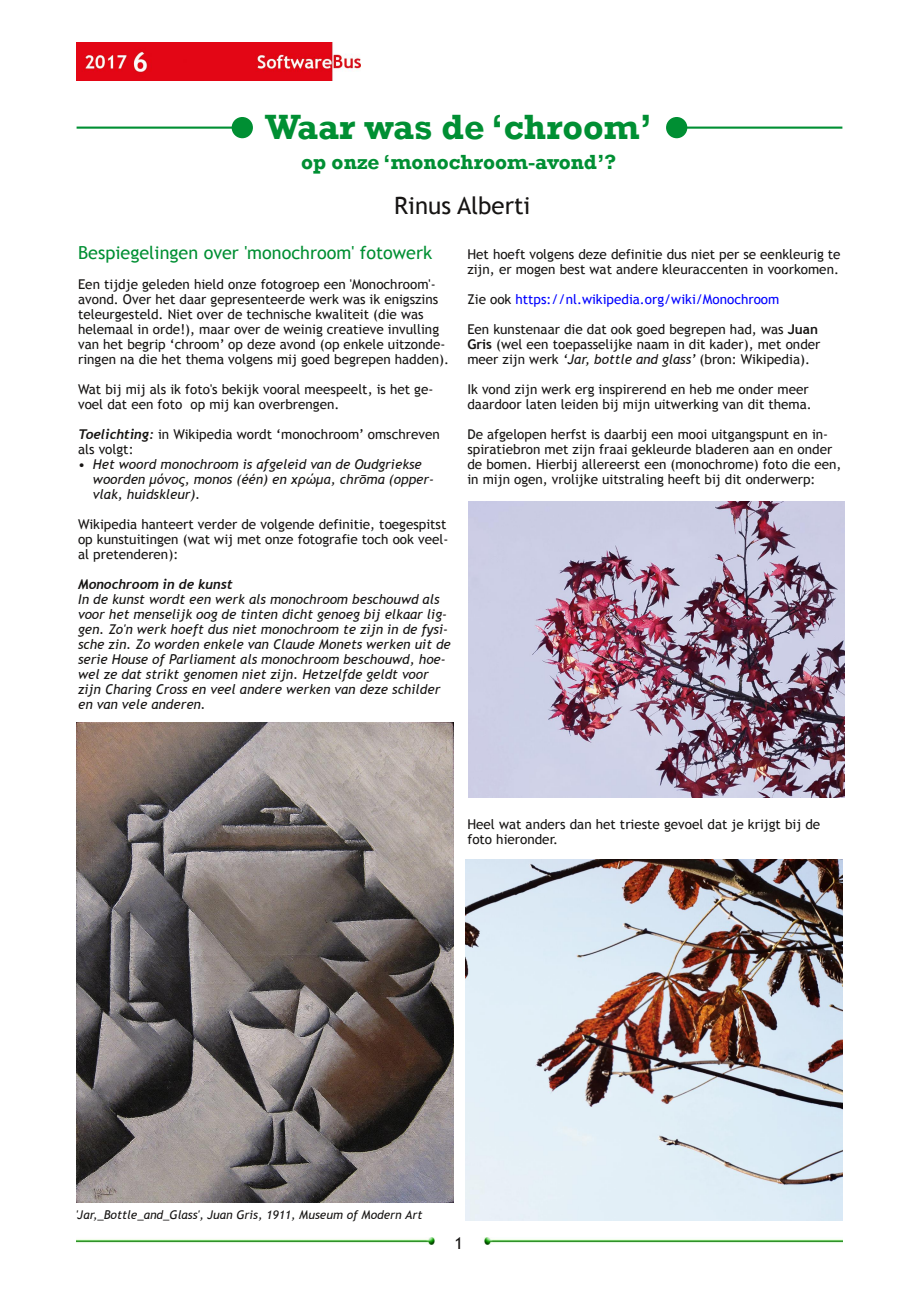
<style>
.page{position:relative;width:919px;height:1289px;background:#fff}
.page>*{position:absolute;margin:0;border:0;box-sizing:border-box;transform-origin:0 0}
.t1{font:700 36px "Rockwell";color:#008f33}
.t2{font:24px "Trebuchet MS";color:#161413}
.t3{font:700 21px "Rockwell";color:#008f33}
.t4{font:18px "Trebuchet MS";color:#008f33}
.t5{font:16.5px "Trebuchet MS";color:#161413}
.t6{font:13.5px/15px "Trebuchet MS";color:#161413}
.t7{font:italic 13.5px/15px "Trebuchet MS";color:#161413}
.t8{font:13.5px "Trebuchet MS";color:#00f}
.t9{font:italic 700 13.5px "Trebuchet";color:#161413}
.t10{font:italic 12px "Trebuchet MS";color:#161413}
.s1{font-family:"Trebuchet";font-weight:700;font-style:italic}
.s2{font-style:normal}
.s3{color:#161413}
.s4{font-weight:700}
.s5{font-style:italic}
</style>
<div class="page">
<img style="left:77px;top:43px;width:283px;height:38px">
<img style="left:77px;top:1237px;width:358px;height:7px">
<img style="left:484px;top:1237px;width:358px;height:7px">
<hr style="left:676px;top:126px;width:166px;height:3px;background:#008f33">
<div style="left:666px;top:117px;width:21px;height:21px;background:#008f33;border-radius:50%"></div>
<hr style="left:77px;top:126px;width:165px;height:3px;background:#008f33">
<div style="left:232px;top:117px;width:21px;height:21px;background:#008f33;border-radius:50%"></div>
<img style="left:77px;top:722px;width:376px;height:480px">
<img style="left:468px;top:501px;width:376px;height:296px">
<img style="left:466px;top:859px;width:376px;height:361px">
<h1 class="t1" style="left:265px;top:105px;width:388px">Waar was de ‘chroom’</h1>
<h3 class="t3" style="left:301px;top:149px;width:316px">op onze ‘monochroom-avond’?</h3>
<h2 class="t2" style="left:394px;top:191px;width:138px">Rinus Alberti</h2>
<h3 class="t4" style="left:78px;top:242px;width:355px">Bespiegelingen over 'monochroom' fotowerk</h3>
<p class="t6" style="left:78px;top:276px;width:372px">Een tijdje geleden hield onze fotogroep een 'Monochroom'‐ avond. Over het daar gepresenteerde werk was ik enigszins teleurgesteld. Niet over de technische kwaliteit (die was helemaal in orde!), maar over de weinig creatieve invulling van het begrip ‘chroom’ op deze avond (op enkele uitzonde‐ ringen na die het thema volgens mij goed begrepen hadden).</p>
<p class="t6" style="left:78px;top:381px;width:357px">Wat bij mij als ik foto's bekijk vooral meespeelt, is het ge‐ voel dat een foto op mij kan overbrengen.</p>
<p class="t6" style="left:78px;top:426px;width:363px"><span class="s1">Toelichting:</span> in Wikipedia wordt ‘monochroom’ omschreven als volgt:</p>
<p class="t7" style="left:93px;top:456px;width:342px;text-indent:-15px"><span class="s2">•</span> Het woord monochroom is afgeleid van de Oudgriekse woorden μόνος, monos (één) en χρώμα, chrōma (opper‐ vlak, huidskleur).</p>
<p class="t6" style="left:78px;top:516px;width:372px">Wikipedia hanteert verder de volgende definitie, toegespitst op kunstuitingen (wat wij met onze fotografie toch ook veel‐ al pretenderen):</p>
<p class="t9" style="left:78px;top:576px;width:156px">Monochroom in de kunst</p>
<p class="t7" style="left:78px;top:591px;width:374px">In de kunst wordt een werk als monochroom beschouwd als voor het menselijk oog de tinten dicht genoeg bij elkaar lig‐ gen. Zo'n werk hoeft dus niet monochroom te zijn in de fysi‐ sche zin. Zo worden enkele van Claude Monets werken uit de serie House of Parliament als monochroom beschouwd, hoe‐ wel ze dat strikt genomen niet zijn. Hetzelfde geldt voor zijn Charing Cross en veel andere werken van deze schilder en van vele anderen.</p>
<p class="t6" style="left:467px;top:246px;width:375px">Het hoeft volgens deze definitie dus niet per se eenkleurig te zijn, er mogen best wat andere kleuraccenten in voorkomen.</p>
<p class="t8" style="left:467px;top:291px;width:313px"><span class="s3">Zie ook</span> https://nl.wikipedia.org/wiki/Monochroom</p>
<p class="t6" style="left:467px;top:321px;width:354px">Een kunstenaar die dat ook goed begrepen had, was <span class="s4">Juan<br>Gris</span> (wel een toepasselijke naam in dit kader), met onder meer zijn werk <span class="s5">‘Jar, bottle and glass’</span> (bron: Wikipedia).</p>
<p class="t6" style="left:467px;top:381px;width:346px">Ik vond zijn werk erg inspirerend en heb me onder meer daardoor laten leiden bij mijn uitwerking van dit thema.</p>
<p class="t6" style="left:467px;top:426px;width:375px">De afgelopen herfst is daarbij een mooi uitgangspunt en in‐ spiratiebron met zijn fraai gekleurde bladeren aan en onder de bomen. Hierbij allereerst een (monochrome) foto die een, in mijn ogen, vrolijke uitstraling heeft bij dit onderwerp:</p>
<p class="t6" style="left:467px;top:816px;width:354px">Heel wat anders dan het trieste gevoel dat je krijgt bij de foto hieronder.</p>
<p class="t10" style="left:76px;top:1207px;width:348px">'Jar,_Bottle_and_Glass', Juan Gris, 1911, Museum of Modern Art</p>
<p class="t5" style="left:454px;top:1233px;width:10px">1</p>
</div>
